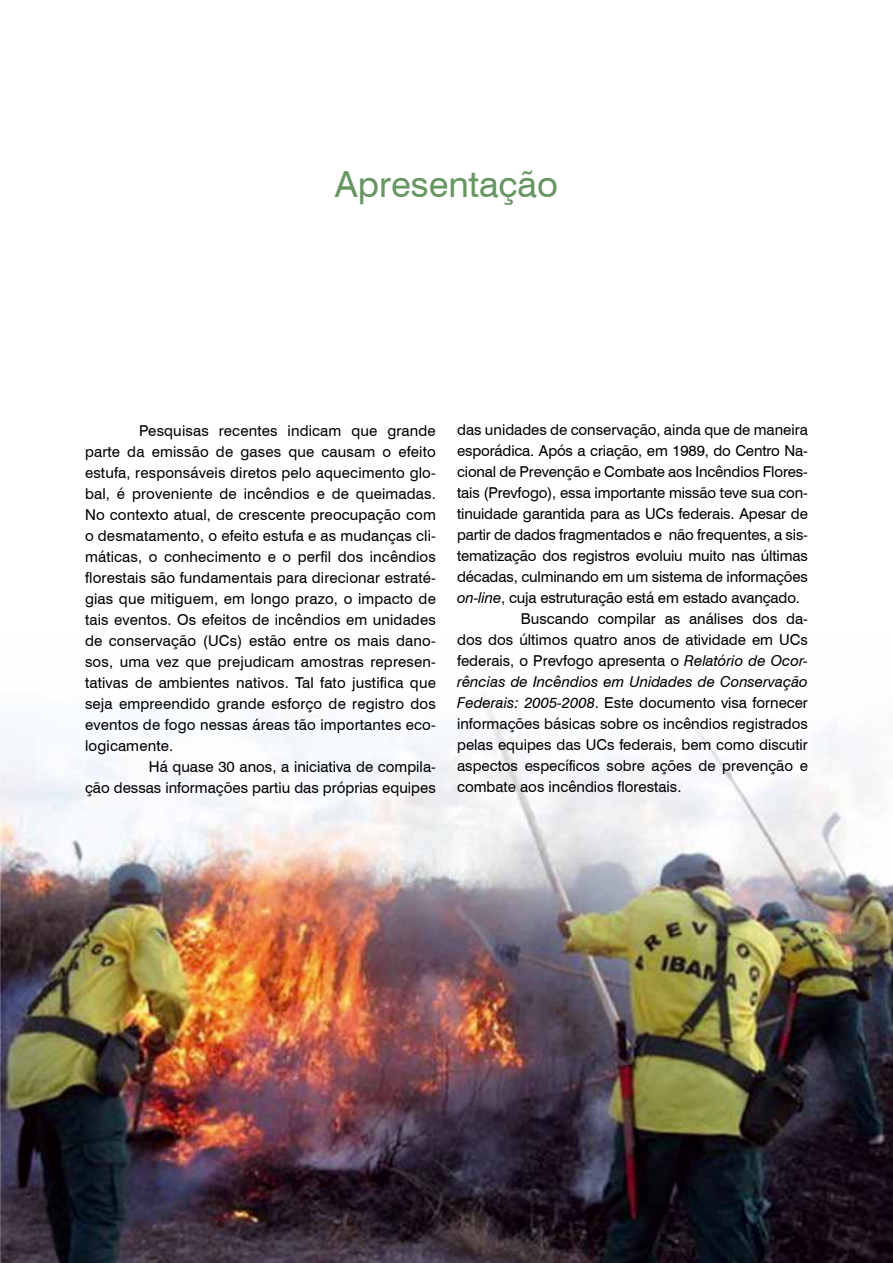
<style>
.page{position:relative;width:893px;height:1263px;background:#fff}
.page>*{position:absolute;margin:0;border:0;box-sizing:border-box;transform-origin:0 0}
.t1{font:36px "Swiss 721 BT";color:#689663}
.t2{font:15px "Swiss 721 BT";color:#000}
.t3{font:italic 15px "Swiss 721 BT";color:#000}
.s1{font-style:italic}
</style>
<div class="page">
<img style="left:0;top:701px;width:893px;height:562px">
<h1 class="t1" style="left:335px;top:163px;width:225px">Apresentação</h1>
<p class="t2" style="left:139px;top:421px;width:298px">Pesquisas recentes indicam que grande</p>
<p class="t2" style="left:85px;top:442px;width:352px">parte da emissão de gases que causam o efeito</p>
<p class="t2" style="left:85px;top:463px;width:352px">estufa, responsáveis diretos pelo aquecimento glo-</p>
<p class="t2" style="left:85px;top:484px;width:352px">bal, é proveniente de incêndios e de queimadas.</p>
<p class="t2" style="left:85px;top:505px;width:352px">No contexto atual, de crescente preocupação com</p>
<p class="t2" style="left:85px;top:526px;width:352px">o desmatamento, o efeito estufa e as mudanças cli-</p>
<p class="t2" style="left:85px;top:547px;width:352px">máticas, o conhecimento e o perfil dos incêndios</p>
<p class="t2" style="left:85px;top:568px;width:352px">florestais são fundamentais para direcionar estraté-</p>
<p class="t2" style="left:85px;top:589px;width:352px">gias que mitiguem, em longo prazo, o impacto de</p>
<p class="t2" style="left:85px;top:610px;width:352px">tais eventos. Os efeitos de incêndios em unidades</p>
<p class="t2" style="left:85px;top:631px;width:352px">de conservação (UCs) estão entre os mais dano-</p>
<p class="t2" style="left:85px;top:652px;width:352px">sos, uma vez que prejudicam amostras represen-</p>
<p class="t2" style="left:85px;top:673px;width:352px">tativas de ambientes nativos. Tal fato justifica que</p>
<p class="t2" style="left:85px;top:694px;width:352px">seja empreendido grande esforço de registro dos</p>
<p class="t2" style="left:85px;top:715px;width:352px">eventos de fogo nessas áreas tão importantes eco-</p>
<p class="t2" style="left:85px;top:736px;width:90px">logicamente.</p>
<p class="t2" style="left:149px;top:757px;width:289px">Há quase 30 anos, a iniciativa de compila-</p>
<p class="t2" style="left:85px;top:778px;width:352px">ção dessas informações partiu das próprias equipes</p>
<p class="t2" style="left:457px;top:420px;width:352px">das unidades de conservação, ainda que de maneira</p>
<p class="t2" style="left:457px;top:441px;width:352px">esporádica. Após a criação, em 1989, do Centro Na-</p>
<p class="t2" style="left:457px;top:462px;width:352px">cional de Prevenção e Combate aos Incêndios Flores-</p>
<p class="t2" style="left:457px;top:483px;width:352px">tais (Prevfogo), essa importante missão teve sua con-</p>
<p class="t2" style="left:457px;top:504px;width:352px">tinuidade garantida para as UCs federais. Apesar de</p>
<p class="t2" style="left:457px;top:525px;width:352px">partir de dados fragmentados e não frequentes, a sis-</p>
<p class="t2" style="left:457px;top:546px;width:352px">tematização dos registros evoluiu muito nas últimas</p>
<p class="t2" style="left:457px;top:567px;width:352px">décadas, culminando em um sistema de informações</p>
<p class="t2" style="left:457px;top:588px;width:344px"><span class="s1">on-line</span>, cuja estruturação está em estado avançado.</p>
<p class="t2" style="left:521px;top:609px;width:288px">Buscando compilar as análises dos da-</p>
<p class="t2" style="left:457px;top:630px;width:352px">dos dos últimos quatro anos de atividade em UCs</p>
<p class="t2" style="left:457px;top:651px;width:352px">federais, o Prevfogo apresenta o <span class="s1">Relatório de Ocor-</span></p>
<p class="t3" style="left:457px;top:672px;width:352px">rências de Incêndios em Unidades de Conservação</p>
<p class="t2" style="left:457px;top:693px;width:352px"><span class="s1">Federais: 2005-2008</span>. Este documento visa fornecer</p>
<p class="t2" style="left:457px;top:714px;width:352px">informações básicas sobre os incêndios registrados</p>
<p class="t2" style="left:457px;top:735px;width:352px">pelas equipes das UCs federais, bem como discutir</p>
<p class="t2" style="left:457px;top:756px;width:352px">aspectos específicos sobre ações de prevenção e</p>
<p class="t2" style="left:457px;top:777px;width:226px">combate aos incêndios florestais.</p>
</div>
